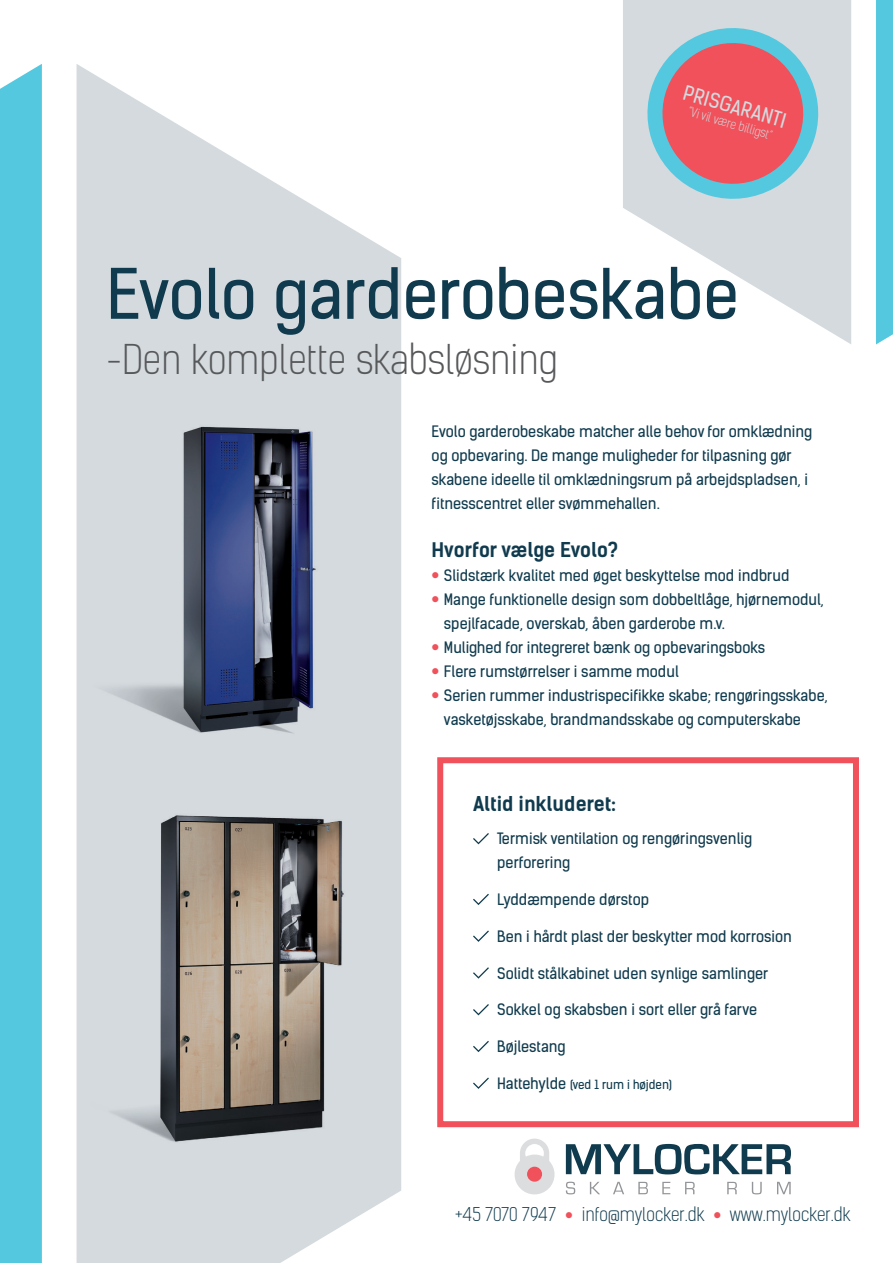
<style>
.page{position:relative;width:893px;height:1263px;background:#fff}
.page>*{position:absolute;margin:0;border:0;box-sizing:border-box;transform-origin:0 0}
.t1{font:66px "Kelson Sans";color:#103b4e}
.Subheader{font:300 39px "Kelson Sans";color:#57585a}
.Content{font:700 19.5px "Kelson Sans";color:#103b4e}
.t2{font:19.5px "Kelson Sans";color:#d4dade}
.t3{font:300 18px "Kelson Sans";color:#103b4e}
.Content-2{font:15px/24px "Kelson Sans";color:#103b4e}
.t4{font:300 12.15px "Kelson Sans";color:#d4dade}
.Content-3{font:12px "Kelson Sans";color:#103b4e}
.s1{color:#f0515b}
.s2{font-size:15px}
</style>
<div class="page">
<div style="left:876px;top:0;width:17px;height:344px;background:#54c8df"></div>
<svg style="left:623px;top:0;width:228px;height:344px;fill:#d4dade"></svg>
<svg style="left:77px;top:64px;width:324px;height:1199px;fill:#d4dade"></svg>
<div style="left:0;top:64px;width:42px;height:1199px;background:#54c8df"></div>
<svg style="left:566px;top:1182px;width:9px;height:12px"></svg>
<svg style="left:590px;top:1182px;width:10px;height:12px"></svg>
<svg style="left:613px;top:1182px;width:11px;height:12px"></svg>
<svg style="left:638px;top:1182px;width:10px;height:12px"></svg>
<svg style="left:662px;top:1182px;width:8px;height:12px"></svg>
<svg style="left:685px;top:1182px;width:10px;height:12px"></svg>
<svg style="left:727px;top:1182px;width:10px;height:12px"></svg>
<svg style="left:752px;top:1182px;width:10px;height:12px"></svg>
<svg style="left:777px;top:1182px;width:14px;height:12px"></svg>
<svg style="left:566px;top:1144px;width:225px;height:30px"></svg>
<svg style="left:515px;top:1138px;width:40px;height:56px"></svg>
<div style="left:527px;top:1167px;width:15px;height:15px;background:#f0515b;border-radius:50%"></div>
<svg style="left:628px;top:8px;width:210px;height:199px"></svg>
<svg style="left:473px;top:833px;width:16px;height:11px"></svg>
<svg style="left:473px;top:894px;width:16px;height:11px"></svg>
<svg style="left:473px;top:930px;width:16px;height:12px"></svg>
<svg style="left:473px;top:967px;width:16px;height:12px"></svg>
<svg style="left:473px;top:1004px;width:16px;height:11px"></svg>
<svg style="left:473px;top:1041px;width:16px;height:11px"></svg>
<svg style="left:473px;top:1077px;width:16px;height:12px"></svg>
<div style="left:437px;top:757px;width:422px;height:370px;border:6px solid #f0515b"></div>
<img style="left:92px;top:797px;width:266px;height:357px">
<img style="left:93px;top:410px;width:239px;height:331px">
<p class="t2" style="left:687px;top:80px;width:107px;rotate:16deg">PRISGARANTI</p>
<p class="t4" style="left:690px;top:104px;width:89px;rotate:16deg">”Vi vil være billigst”</p>
<p class="t1" style="left:106px;top:254px;width:634px">Evolo garderobeskabe</p>
<p class="Subheader" style="left:106px;top:336px;width:452px">-Den komplette skabsløsning</p>
<p class="Content-2" style="left:432px;top:419px;width:382px">Evolo garderobeskabe matcher alle behov for omklædning og opbevaring. De mange muligheder for tilpasning gør skabene ideelle til omklædningsrum på arbejdspladsen, i fitnesscentret eller svømmehallen.</p>
<p class="Content" style="left:432px;top:538px;width:188px">Hvorfor vælge Evolo?</p>
<p class="Content-2" style="left:432px;top:563px;width:359px"><span class="s1">●</span> Slidstærk kvalitet med øget beskyttelse mod indbrud</p>
<p class="Content-2" style="left:444px;top:587px;width:381px;text-indent:-12px"><span class="s1">●</span> Mange funktionelle design som dobbeltlåge, hjørnemodul, spejlfacade, overskab, åben garderobe m.v.</p>
<p class="Content-2" style="left:432px;top:635px;width:335px"><span class="s1">●</span> Mulighed for integreret bænk og opbevaringsboks</p>
<p class="Content-2" style="left:432px;top:659px;width:249px"><span class="s1">●</span> Flere rumstørrelser i samme modul</p>
<p class="Content-2" style="left:444px;top:683px;width:385px;text-indent:-12px"><span class="s1">●</span> Serien rummer industrispecifikke skabe; rengøringsskabe, vasketøjsskabe, brandmandsskabe og computerskabe</p>
<p class="Content" style="left:473px;top:791px;width:145px">Altid inkluderet:</p>
<p class="Content-2" style="left:497px;top:827px;width:256px">Termisk ventilation og rengøringsvenlig perforering</p>
<p class="Content-2" style="left:497px;top:888px;width:153px">Lyddæmpende dørstop</p>
<p class="Content-2" style="left:497px;top:924px;width:296px">Ben i hårdt plast der beskytter mod korrosion</p>
<p class="Content-2" style="left:497px;top:961px;width:273px">Solidt stålkabinet uden synlige samlinger</p>
<p class="Content-2" style="left:497px;top:998px;width:261px">Sokkel og skabsben i sort eller grå farve</p>
<p class="Content-2" style="left:497px;top:1035px;width:70px">Bøjlestang</p>
<p class="Content-3" style="left:497px;top:1077px;width:176px"><span class="s2">Hattehylde</span> (ved 1 rum i højden)</p>
<p class="t3" style="left:455px;top:1203px;width:397px">+45 7070 7947 <span class="s1">●</span> info@mylocker.dk <span class="s1">●</span> www.mylocker.dk</p>
</div>
